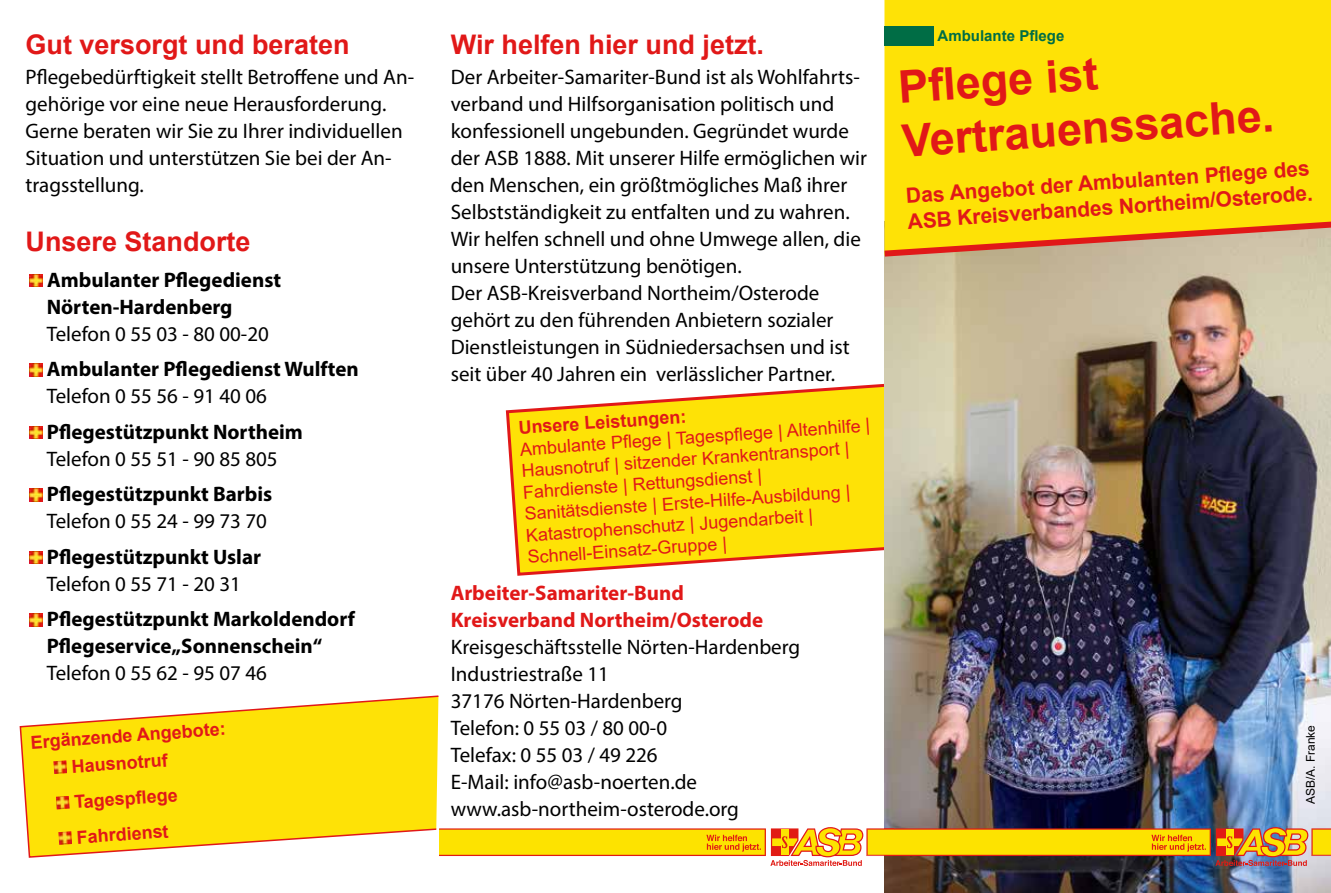
<style>
.page{position:relative;width:1331px;height:893px;background:#fff}
.page>*{position:absolute;margin:0;border:0;box-sizing:border-box;transform-origin:0 0}
.t1{font:700 45px/54px "Arial";color:#e11818}
.t2{font:700 27px "Arial";color:#e11818}
.t3{font:21px/27px "Myriad Pro";color:#000}
.t4{font:700 21px/27px "Myriad Pro";color:#000}
.t5{font:700 21px/25.2px "Arial";color:#e11818}
.t6{font:700 21px/27px "Myriad Pro";color:#e11818}
.t7{font:18px/21.6px "Arial";color:#e11818}
.t8{font:700 18px/27px "Arial";color:#e11818}
.t9{font:700 15px "Arial";color:#006d45}
.t10{font:12px "Arial";color:#000}
</style>
<div class="page">
<svg style="left:505px;top:383px;width:379px;height:193px"></svg>
<img style="left:884px;top:260px;width:447px;height:633px">
<div style="left:884px;top:0;width:447px;height:218px;background:#fee206"></div>
<svg style="left:884px;top:218px;width:447px;height:42px"></svg>
<div style="left:884px;top:26px;width:50px;height:20px;background:#006d45"></div>
<svg style="left:440px;top:827px;width:891px;height:39px"></svg>
<svg style="left:30px;top:274px;width:13px;height:13px"></svg>
<svg style="left:30px;top:364px;width:13px;height:12px"></svg>
<svg style="left:30px;top:426px;width:13px;height:13px"></svg>
<svg style="left:30px;top:489px;width:13px;height:12px"></svg>
<svg style="left:30px;top:551px;width:13px;height:13px"></svg>
<svg style="left:30px;top:614px;width:13px;height:12px"></svg>
<svg style="left:19px;top:695px;width:421px;height:163px"></svg>
<p class="t2" style="left:26px;top:25px;width:326px">Gut versorgt und beraten</p>
<p class="t3" style="left:26px;top:63px;width:390px">Pflegebedürftigkeit stellt Betroffene und An&shy;gehörige vor eine neue Herausforderung.<br>Gerne beraten wir Sie zu Ihrer individuellen Situation und unterstützen Sie bei der An&shy;tragsstellung.</p>
<p class="t2" style="left:26px;top:223px;width:227px">Unsere Standorte</p>
<p class="t4" style="left:47px;top:266px;width:236px">Ambulanter Pflegedienst<br>Nörten-Hardenberg</p>
<p class="t3" style="left:47px;top:320px;width:224px">Telefon 0 55 03 - 80 00-20</p>
<p class="t4" style="left:47px;top:355px;width:313px">Ambulanter Pflegedienst Wulften</p>
<p class="t3" style="left:47px;top:382px;width:222px">Telefon 0 55 56 - 91 40 06</p>
<p class="t4" style="left:47px;top:418px;width:257px">Pflegestützpunkt Northeim</p>
<p class="t3" style="left:47px;top:445px;width:232px">Telefon 0 55 51 - 90 85 805</p>
<p class="t4" style="left:47px;top:480px;width:227px">Pflegestützpunkt Barbis</p>
<p class="t3" style="left:47px;top:507px;width:222px">Telefon 0 55 24 - 99 73 70</p>
<p class="t4" style="left:47px;top:543px;width:216px">Pflegestützpunkt Uslar</p>
<p class="t3" style="left:47px;top:570px;width:196px">Telefon 0 55 71 - 20 31</p>
<p class="t4" style="left:47px;top:605px;width:310px">Pflegestützpunkt Markoldendorf<br>Pflegeservice„Sonnenschein“</p>
<p class="t3" style="left:47px;top:660px;width:222px">Telefon 0 55 62 - 95 07 46</p>
<p class="t8" style="left:69px;top:726px;width:158px;text-indent:-39px;rotate:-4deg">Ergänzende Angebote:<br>Hausnotruf</p>
<p class="t8" style="left:73px;top:784px;width:105px;line-height:35.5px;rotate:-4deg">Tagespfl ege<br>Fahrdienst</p>
<p class="t2" style="left:451px;top:25px;width:315px">Wir helfen hier und jetzt.</p>
<p class="t3" style="left:451px;top:63px;width:418px">Der Arbeiter-Samariter-Bund ist als Wohlfahrts&shy;verband und Hilfsorganisation politisch und konfessionell ungebunden. Gegründet wurde der ASB 1888. Mit unserer Hilfe ermöglichen wir den Menschen, ein größtmögliches Maß ihrer Selbstständigkeit zu entfalten und zu wahren.<br>Wir helfen schnell und ohne Umwege allen, die unsere Unterstützung benötigen.<br>Der ASB-Kreisverband Northeim/Osterode gehört zu den führenden Anbietern sozialer Dienstleistungen in Südniedersachsen und ist seit über 40 Jahren ein verlässlicher Partner.</p>
<p class="t8" style="left:518px;top:414px;width:170px;rotate:-4deg">Unsere Leistungen:</p>
<p class="t7" style="left:519px;top:438px;width:352px;rotate:-4deg">Ambulante Pfl ege | Tagespfl ege | Altenhilfe | Hausnotruf | sitzender Krankentransport | Fahrdienste | Rettungsdienst | Sanitätsdienste | Erste-Hilfe-Ausbildung | Katastrophenschutz | Jugendarbeit | Schnell-Einsatz-Gruppe |</p>
<p class="t6" style="left:451px;top:579px;width:314px">Arbeiter-Samariter-Bund<br>Kreisverband Northeim/Osterode</p>
<p class="t3" style="left:451px;top:633px;width:351px">Kreisgeschäftsstelle Nörten-Hardenberg<br>Industriestraße 11<br>37176 Nörten-Hardenberg<br>Telefon: 0 55 03 / 80 00-0<br>Telefax: 0 55 03 / 49 226<br>E-Mail: info@asb-noerten.de www.asb-northeim-osterode.org</p>
<p class="t9" style="left:938px;top:25px;width:128px">Ambulante Pflege</p>
<h1 class="t1" style="left:896px;top:61px;width:374px;rotate:-4deg">Pfl ege ist<br>Vertrauenssache.</h1>
<p class="t5" style="left:905px;top:184px;width:407px;rotate:-4deg">Das Angebot der Ambulanten Pfl ege des<br>ASB Kreisverbandes Northeim/Osterode.</p>
<p class="t10" style="left:1302px;top:804px;width:81px;rotate:-90deg">ASB/A. Franke</p>
</div>
